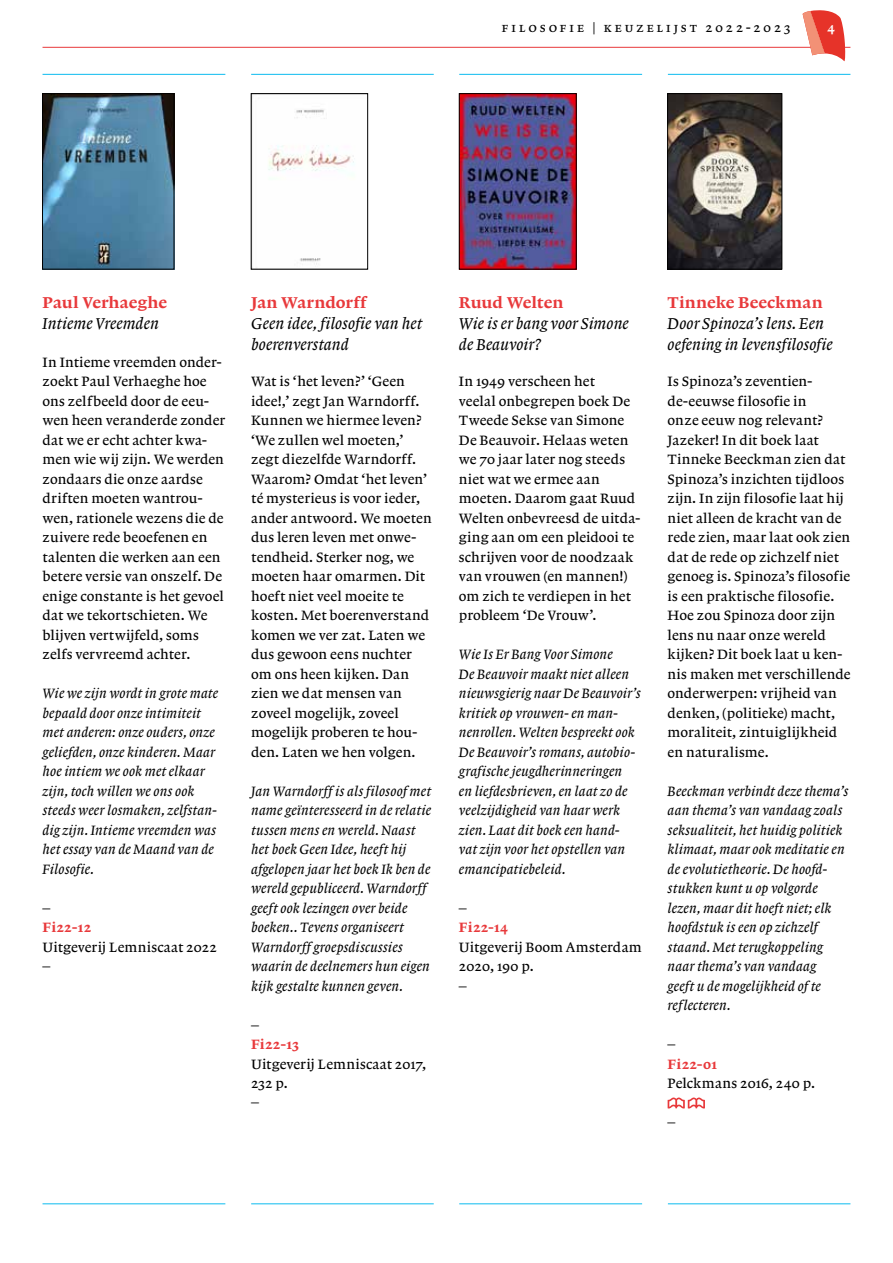
<style>
.page{position:relative;width:893px;height:1263px;background:#fff}
.page>*{position:absolute;margin:0;border:0;box-sizing:border-box;transform-origin:0 0}
.t1{font:16.5px/21px "Lexicon No 1 A Italic Txt";letter-spacing:.005em;color:#000}
.t2{font:16.5px "Lexicon No 1 D Roman Txt";letter-spacing:.01em;color:#e8393b}
.t3{font:14.25px/19.5px "Lexicon No 1 A Roman Txt";letter-spacing:.01em;color:#000}
.t4{font:14.25px/19.5px "Lexicon No 1 A Italic Txt";letter-spacing:.01em;color:#000}
.t5{font:14.25px "Lexicon No 1 D Roman Txt";letter-spacing:.015em;color:#e8393b}
.t6{font:13.5px "Lexicon No 1 A Roman SC";letter-spacing:.21em;color:#000}
.t7{font:13.5px "Lexicon No 1 D Roman Txt";color:#fff}
</style>
<div class="page">
<hr style="left:43px;top:47px;width:807px;height:1px;background:#e8393b">
<svg style="left:803px;top:10px;width:42px;height:51px"></svg>
<hr style="left:43px;top:1203px;width:182px;height:1px;background:#0bbbef">
<hr style="left:251px;top:1203px;width:183px;height:1px;background:#0bbbef">
<hr style="left:459px;top:1203px;width:183px;height:1px;background:#0bbbef">
<hr style="left:668px;top:1203px;width:182px;height:1px;background:#0bbbef">
<hr style="left:43px;top:74px;width:182px;height:1px;background:#0bbbef">
<hr style="left:251px;top:74px;width:183px;height:1px;background:#0bbbef">
<hr style="left:459px;top:74px;width:183px;height:1px;background:#0bbbef">
<hr style="left:668px;top:74px;width:182px;height:1px;background:#0bbbef">
<img style="left:669px;top:95px;width:111px;height:172px">
<div style="left:667px;top:93px;width:115px;height:176px;border:1px solid #000"></div>
<img style="left:461px;top:95px;width:113px;height:172px">
<div style="left:459px;top:93px;width:117px;height:176px;border:1px solid #000"></div>
<img style="left:268px;top:109px;width:86px;height:156px">
<div style="left:251px;top:93px;width:117px;height:176px;border:1px solid #000"></div>
<img style="left:44px;top:95px;width:128px;height:172px">
<div style="left:42px;top:93px;width:132px;height:176px;border:1px solid #000"></div>
<svg style="left:668px;top:1097px;width:37px;height:11px"></svg>
<p class="t6" style="left:502px;top:20px;width:291px">filosofie | keuzelijst 2022-2023</p>
<p class="t7" style="left:827px;top:20px;width:9px">4</p>
<p class="t2" style="left:43px;top:293px;width:126px">Paul Verhaeghe</p>
<p class="t1" style="left:43px;top:313px;width:118px">Intieme Vreemden</p>
<p class="t3" style="left:43px;top:352px;width:184px">In Intieme vreemden onder&shy;zoekt Paul Verhaeghe hoe ons zelfbeeld door de eeu&shy;wen heen veranderde zonder dat we er echt achter kwa&shy;men wie wij zijn. We werden zondaars die onze aardse driften moeten wantrou&shy;wen, rationele wezens die de zuivere rede beoefenen en talenten die werken aan een betere versie van onszelf. De enige constante is het gevoel dat we tekortschieten. We blijven vertwijfeld, soms zelfs vervreemd achter.</p>
<p class="t4" style="left:43px;top:683px;width:177px">Wie we zijn wordt in grote mate bepaald door onze intimiteit met anderen: onze ouders, onze geliefden, onze kinderen. Maar hoe intiem we ook met elkaar zijn, toch willen we ons ook steeds weer losmaken, zelfstan&shy;dig zijn. Intieme vreemden was het essay van de Maand van de<br>Filosofie.</p>
<p class="t3" style="left:43px;top:898px;width:9px">–</p>
<p class="t5" style="left:43px;top:919px;width:50px">Fi22-12</p>
<p class="t3" style="left:43px;top:937px;width:176px">Uitgeverij Lemniscaat 2022 –</p>
<p class="t2" style="left:251px;top:293px;width:117px">Jan Warndorff</p>
<p class="t1" style="left:251px;top:313px;width:173px">Geen idee, filosofie van het boerenverstand</p>
<p class="t3" style="left:251px;top:372px;width:182px">Wat is ‘het leven?’ ‘Geen idee!,’ zegt Jan Warndorff.<br>Kunnen we hiermee leven? ‘We zullen wel moeten,’ zegt diezelfde Warndorff.<br>Waarom? Omdat ‘het leven’ té mysterieus is voor ieder, ander antwoord. We moeten dus leren leven met onwe&shy;tendheid. Sterker nog, we moeten haar omarmen. Dit hoeft niet veel moeite te kosten. Met boerenverstand komen we ver zat. Laten we dus gewoon eens nuchter om ons heen kijken. Dan zien we dat mensen van zoveel mogelijk, zoveel mogelijk proberen te hou&shy;den. Laten we hen volgen.</p>
<p class="t4" style="left:251px;top:781px;width:182px">Jan Warndorff is als filosoof met name geïnteresseerd in de relatie tussen mens en wereld. Naast het boek Geen Idee, heeft hij afgelopen jaar het boek Ik ben de wereld gepubliceerd. Warndorff geeft ook lezingen over beide boeken.. Tevens organiseert<br>Warndorff groepsdiscussies waarin de deelnemers hun eigen kijk gestalte kunnen geven.</p>
<p class="t3" style="left:251px;top:1015px;width:9px">–</p>
<p class="t5" style="left:251px;top:1036px;width:50px">Fi22-13</p>
<p class="t3" style="left:251px;top:1054px;width:176px">Uitgeverij Lemniscaat 2017,<br>232 p.<br>–</p>
<p class="t2" style="left:459px;top:293px;width:106px">Ruud Welten</p>
<p class="t1" style="left:459px;top:313px;width:171px">Wie is er bang voor Simone de Beauvoir?</p>
<p class="t3" style="left:459px;top:372px;width:183px">In 1949 verscheen het<br>veelal onbegrepen boek De<br>Tweede Sekse van Simone<br>De Beauvoir. Helaas weten we 70 jaar later nog steeds niet wat we ermee aan moeten. Daarom gaat Ruud<br>Welten onbevreesd de uitda&shy;ging aan om een pleidooi te schrijven voor de noodzaak van vrouwen (en mannen!) om zich te verdiepen in het probleem ‘De Vrouw’.</p>
<p class="t4" style="left:459px;top:644px;width:183px">Wie Is Er Bang Voor Simone<br>De Beauvoir maakt niet alleen nieuwsgierig naar De Beauvoir’s kritiek op vrouwen- en man&shy;nenrollen. Welten bespreekt ook<br>De Beauvoir’s romans, autobio&shy;grafische jeugdherinneringen<br>en liefdesbrieven, en laat zo de veelzijdigheid van haar werk zien. Laat dit boek een hand&shy;vat zijn voor het opstellen van emancipatiebeleid.</p>
<p class="t3" style="left:459px;top:898px;width:9px">–</p>
<p class="t5" style="left:459px;top:919px;width:51px">Fi22-14</p>
<p class="t3" style="left:459px;top:937px;width:184px">Uitgeverij Boom Amsterdam<br>2020, 190 p.<br>–</p>
<p class="t2" style="left:668px;top:293px;width:157px">Tinneke Beeckman</p>
<p class="t1" style="left:668px;top:313px;width:166px">Door Spinoza’s lens. Een oefening in levensfilosofie</p>
<p class="t3" style="left:668px;top:372px;width:184px">Is Spinoza’s zeventien&shy;de-eeuwse filosofie in<br>onze eeuw nog relevant?<br>Jazeker! In dit boek laat<br>Tinneke Beeckman zien dat<br>Spinoza’s inzichten tijdloos zijn. In zijn filosofie laat hij niet alleen de kracht van de rede zien, maar laat ook zien dat de rede op zichzelf niet genoeg is. Spinoza’s filosofie is een praktische filosofie.<br>Hoe zou Spinoza door zijn lens nu naar onze wereld kijken? Dit boek laat u ken&shy;nis maken met verschillende onderwerpen: vrijheid van denken, (politieke) macht, moraliteit, zintuiglijkheid en naturalisme.</p>
<p class="t4" style="left:668px;top:781px;width:182px">Beeckman verbindt deze thema’s aan thema’s van vandaag zoals seksualiteit, het huidig politiek klimaat, maar ook meditatie en de evolutietheorie. De hoofd&shy;stukken kunt u op volgorde lezen, maar dit hoeft niet; elk hoofdstuk is een op zichzelf staand. Met terugkoppeling naar thema’s van vandaag<br>geeft u de mogelijkheid of te reflecteren.</p>
<p class="t3" style="left:668px;top:1034px;width:9px">–</p>
<p class="t5" style="left:668px;top:1056px;width:51px">Fi22-01</p>
<p class="t3" style="left:668px;top:1073px;width:149px">Pelckmans 2016, 240 p.</p>
<p class="t3" style="left:668px;top:1113px;width:9px">–</p>
</div>
